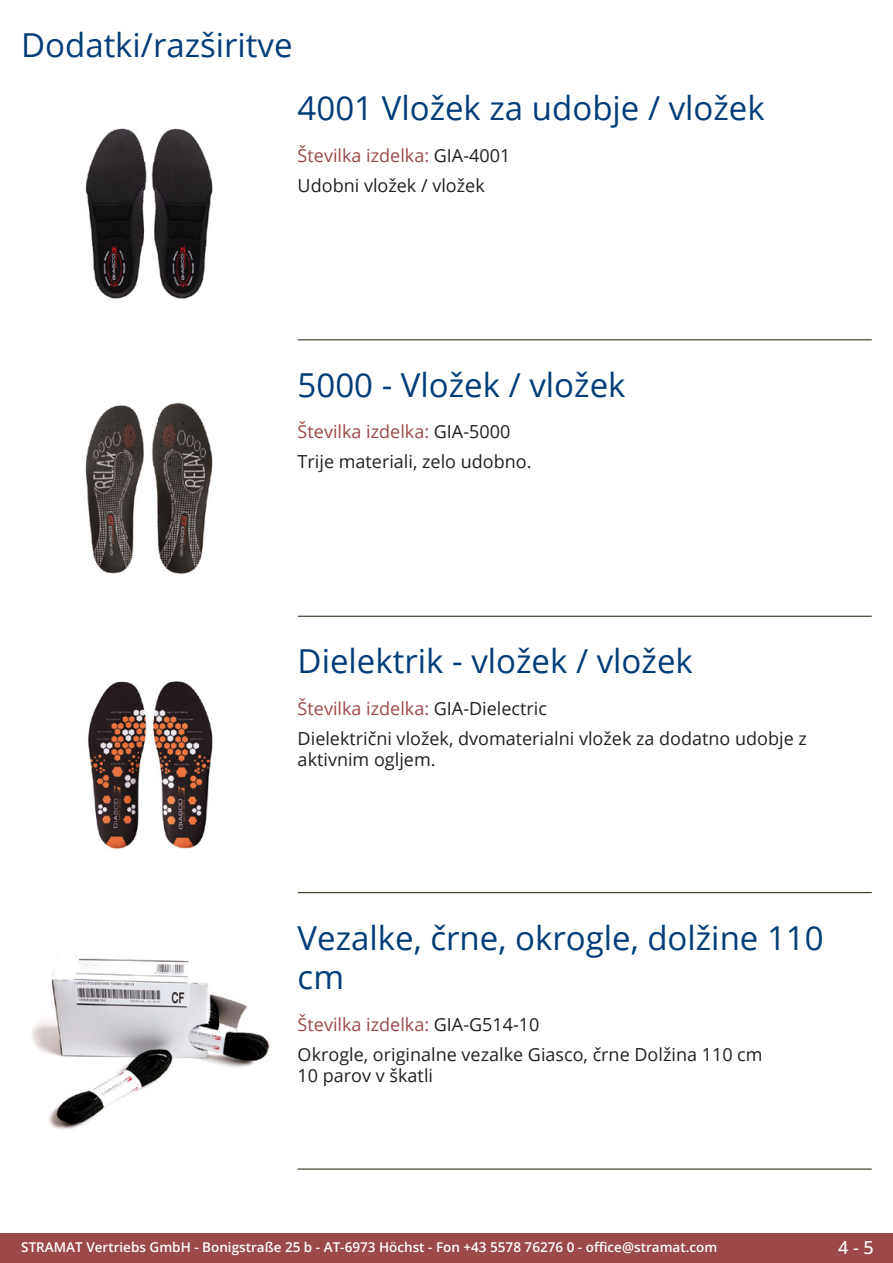
<style>
.page{position:relative;width:893px;height:1263px;background:#fff}
.page>*{position:absolute;margin:0;border:0;box-sizing:border-box;transform-origin:0 0}
.Produkttitel{font:33px/39.6px "Open Sans";color:#003d78}
.RastTitel{font:33px "Open Sans";color:#003d78}
.Beschreibung_Text{font:18px/21.6px "Open Sans";color:#231f20}
.TechDaten_Überschrif{font:18px "Open Sans";color:#9c4948}
.t1{font:500 18px "Open Sans";color:#fff}
.t2{font:600 13.5px "Open Sans";color:#fff}
.s1{color:#231f20}
</style>
<div class="page">
<div style="left:0;top:1233px;width:893px;height:30px;background:#9c4948"></div>
<hr style="left:298px;top:340px;width:574px;height:1px;background:#201d08">
<hr style="left:298px;top:616px;width:574px;height:1px;background:#201d08">
<hr style="left:298px;top:892px;width:574px;height:1px;background:#201d08">
<hr style="left:298px;top:1169px;width:574px;height:1px;background:#201d08">
<img style="left:85px;top:128px;width:128px;height:171px">
<img style="left:85px;top:402px;width:128px;height:172px">
<img style="left:88px;top:681px;width:125px;height:168px">
<img style="left:32px;top:955px;width:238px;height:174px">
<p class="RastTitel" style="left:21px;top:22px;width:273px">Dodatki/razširitve</p>
<p class="Produkttitel" style="left:298px;top:88px;width:469px">4001 Vložek za udobje / vložek</p>
<p class="TechDaten_Überschrif" style="left:298px;top:143px;width:214px">Številka izdelka: <span class="s1">GIA-4001</span></p>
<p class="Beschreibung_Text" style="left:298px;top:174px;width:189px">Udobni vložek / vložek</p>
<p class="Produkttitel" style="left:298px;top:364px;width:329px">5000 - Vložek / vložek</p>
<p class="TechDaten_Überschrif" style="left:298px;top:420px;width:214px">Številka izdelka: <span class="s1">GIA-5000</span></p>
<p class="Beschreibung_Text" style="left:298px;top:450px;width:235px">Trije materiali, zelo udobno.</p>
<p class="Produkttitel" style="left:298px;top:640px;width:397px">Dielektrik - vložek / vložek</p>
<p class="TechDaten_Überschrif" style="left:298px;top:696px;width:251px">Številka izdelka: <span class="s1">GIA-Dielectric</span></p>
<p class="Beschreibung_Text" style="left:298px;top:727px;width:511px">Dielektrični vložek, dvomaterialni vložek za dodatno udobje z aktivnim ogljem.</p>
<p class="Produkttitel" style="left:298px;top:917px;width:527px">Vezalke, črne, okrogle, dolžine 110 cm</p>
<p class="TechDaten_Überschrif" style="left:298px;top:1012px;width:243px">Številka izdelka: <span class="s1">GIA-G514-10</span></p>
<p class="Beschreibung_Text" style="left:298px;top:1043px;width:466px">Okrogle, originalne vezalke Giasco, črne Dolžina 110 cm<br>10 parov v škatli</p>
<p class="t2" style="left:21px;top:1238px;width:698px">STRAMAT Vertriebs GmbH - Bonigstraße 25 b - AT-6973 Höchst - Fon +43 5578 76276 0 - office@stramat.com</p>
<p class="t1" style="left:838px;top:1234px;width:37px">4 - 5</p>
</div>
